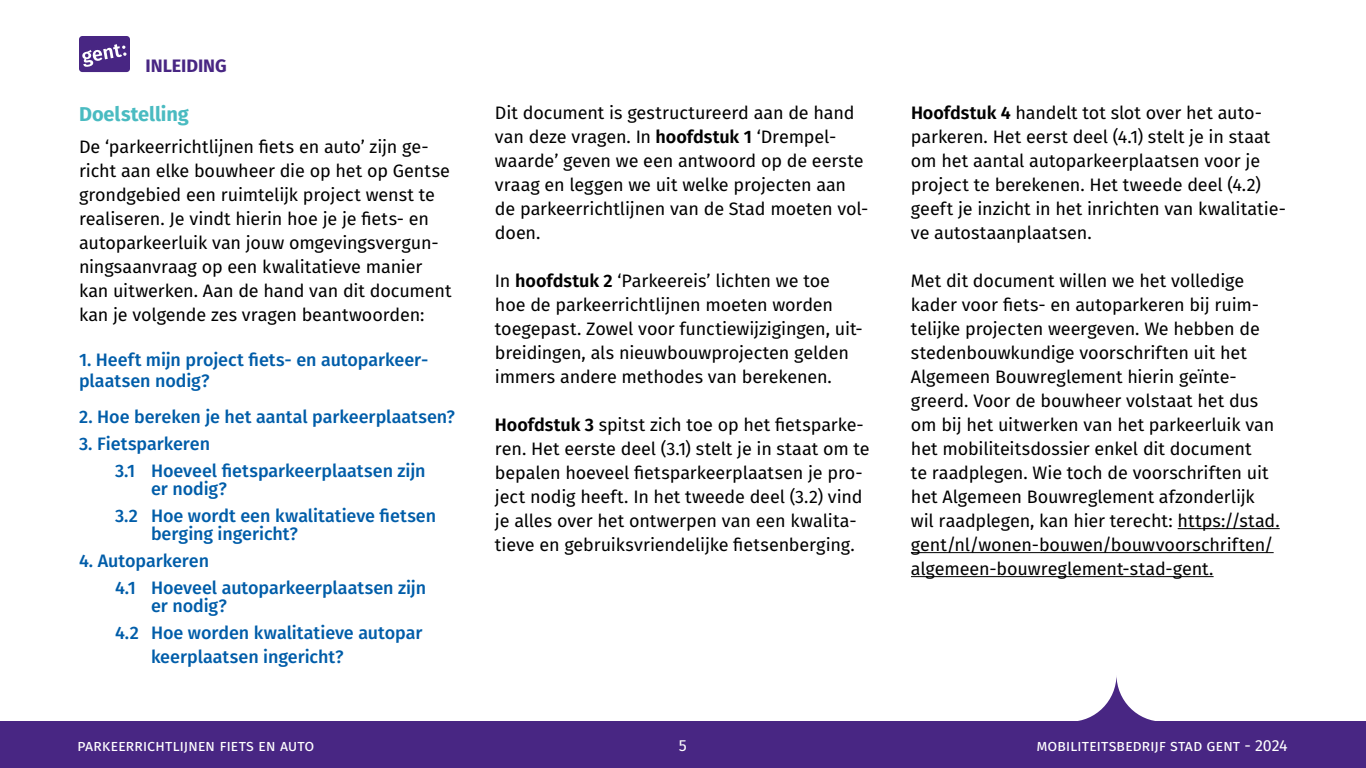
<style>
.page{position:relative;width:1366px;height:768px;background:#fff}
.page>*{position:absolute;margin:0;border:0;box-sizing:border-box;transform-origin:0 0}
.t1{font:700 20px "Fira Sans";color:#4abbc1}
.t2{font:18px/24px "Fira Sans";letter-spacing:-.01em;color:#000}
.t3{font:500 18px/27px "Fira Sans";color:#005da9}
.t4{font:700 18px "Fira Sans";letter-spacing:-.005em;color:#482683}
.t5{font:16px "Fira Sans";letter-spacing:-.01em;color:#fff}
.s1{font-weight:600}
</style>
<div class="page">
<svg style="left:1070px;top:676px;width:93px;height:46px"></svg>
<div style="left:0;top:722px;width:1366px;height:46px;background:#482683"></div>
<div style="left:79px;top:36px;width:51px;height:36px;background:#482683;border-radius:3px"></div>
<svg style="left:82px;top:44px;width:45px;height:23px"></svg>
<hr style="left:1178px;top:528px;width:102px;height:1px;background:#000">
<hr style="left:911px;top:552px;width:363px;height:1px;background:#000">
<hr style="left:911px;top:576px;width:303px;height:1px;background:#000">
<p class="t4" style="left:146px;top:50px;width:83px">INLEIDING</p>
<p class="t1" style="left:79px;top:97px;width:111px">Doelstelling</p>
<p class="t2" style="left:79px;top:134px;width:374px">De ‘parkeerrichtlijnen fiets en auto’ zijn ge&shy;richt aan elke bouwheer die op het op Gentse grondgebied een ruimtelijk project wenst te realiseren. Je vindt hierin hoe je je fiets- en autoparkeerluik van jouw omgevingsvergun&shy;ningsaanvraag op een kwalitatieve manier kan uitwerken. Aan de hand van dit document kan je volgende zes vragen beantwoorden:</p>
<p class="t3" style="left:79px;top:348px;width:351px;line-height:21px">1. Heeft mijn project fiets- en autoparkeer&shy;plaatsen nodig?</p>
<p class="t3" style="left:79px;top:402px;width:377px">2. Hoe bereken je het aantal parkeerplaatsen?</p>
<p class="t3" style="left:115px;top:429px;width:312px;text-indent:-36px">3. Fietsparkeren<br>3.1 Hoeveel fietsparkeerplaatsen zijn</p>
<p class="t3" style="left:115px;top:474px;width:323px;text-indent:36px">er nodig?<br>3.2 Hoe wordt een kwalitatieve fietsen</p>
<p class="t3" style="left:151px;top:519px;width:148px">berging ingericht?</p>
<p class="t3" style="left:115px;top:546px;width:313px;text-indent:-36px">4. Autoparkeren<br>4.1 Hoeveel autoparkeerplaatsen zijn</p>
<p class="t3" style="left:115px;top:591px;width:309px;text-indent:36px">er nodig?<br>4.2 Hoe worden kwalitatieve autopar</p>
<p class="t3" style="left:151px;top:642px;width:194px">keerplaatsen ingericht?</p>
<p class="t2" style="left:495px;top:100px;width:375px">Dit document is gestructureerd aan de hand van deze vragen. In <span class="s1">hoofdstuk 1</span> ‘Drempel&shy;waarde’ geven we een antwoord op de eerste vraag en leggen we uit welke projecten aan de parkeerrichtlijnen van de Stad moeten vol&shy;doen.</p>
<p class="t2" style="left:495px;top:268px;width:369px">In <span class="s1">hoofdstuk 2</span> ‘Parkeereis’ lichten we toe hoe de parkeerrichtlijnen moeten worden toegepast. Zowel voor functiewijzigingen, uit&shy;breidingen, als nieuwbouwprojecten gelden immers andere methodes van berekenen.</p>
<p class="t2" style="left:495px;top:412px;width:376px"><span class="s1">Hoofdstuk 3</span> spitst zich toe op het fietsparke&shy;ren. Het eerste deel (3.1) stelt je in staat om te bepalen hoeveel fietsparkeerplaatsen je pro&shy;ject nodig heeft. In het tweede deel (3.2) vind je alles over het ontwerpen van een kwalita&shy;tieve en gebruiksvriendelijke fietsenberging.</p>
<p class="t2" style="left:911px;top:100px;width:376px"><span class="s1">Hoofdstuk 4</span> handelt tot slot over het auto&shy;parkeren. Het eerst deel (4.1) stelt je in staat om het aantal autoparkeerplaatsen voor je project te berekenen. Het tweede deel (4.2) geeft je inzicht in het inrichten van kwalitatie&shy;ve autostaanplaatsen.</p>
<p class="t2" style="left:911px;top:268px;width:370px">Met dit document willen we het volledige kader voor fiets- en autoparkeren bij ruim&shy;telijke projecten weergeven. We hebben de stedenbouwkundige voorschriften uit het Algemeen Bouwreglement hierin geïnte&shy;greerd. Voor de bouwheer volstaat het dus om bij het uitwerken van het parkeerluik van het mobiliteitsdossier enkel dit document<br>te raadplegen. Wie toch de voorschriften uit het Algemeen Bouwreglement afzonderlijk wil raadplegen, kan hier terecht: https://stad. gent/nl/wonen-bouwen/bouwvoorschriften/ algemeen-bouwreglement-stad-gent.</p>
<p class="t5" style="left:77px;top:734px;width:239px">parkeerrichtlijnen fiets en auto</p>
<p class="t5" style="left:679px;top:734px;width:10px">5</p>
<p class="t5" style="left:1036px;top:734px;width:253px">mobiliteitsbedrijf stad gent - 2024</p>
</div>
